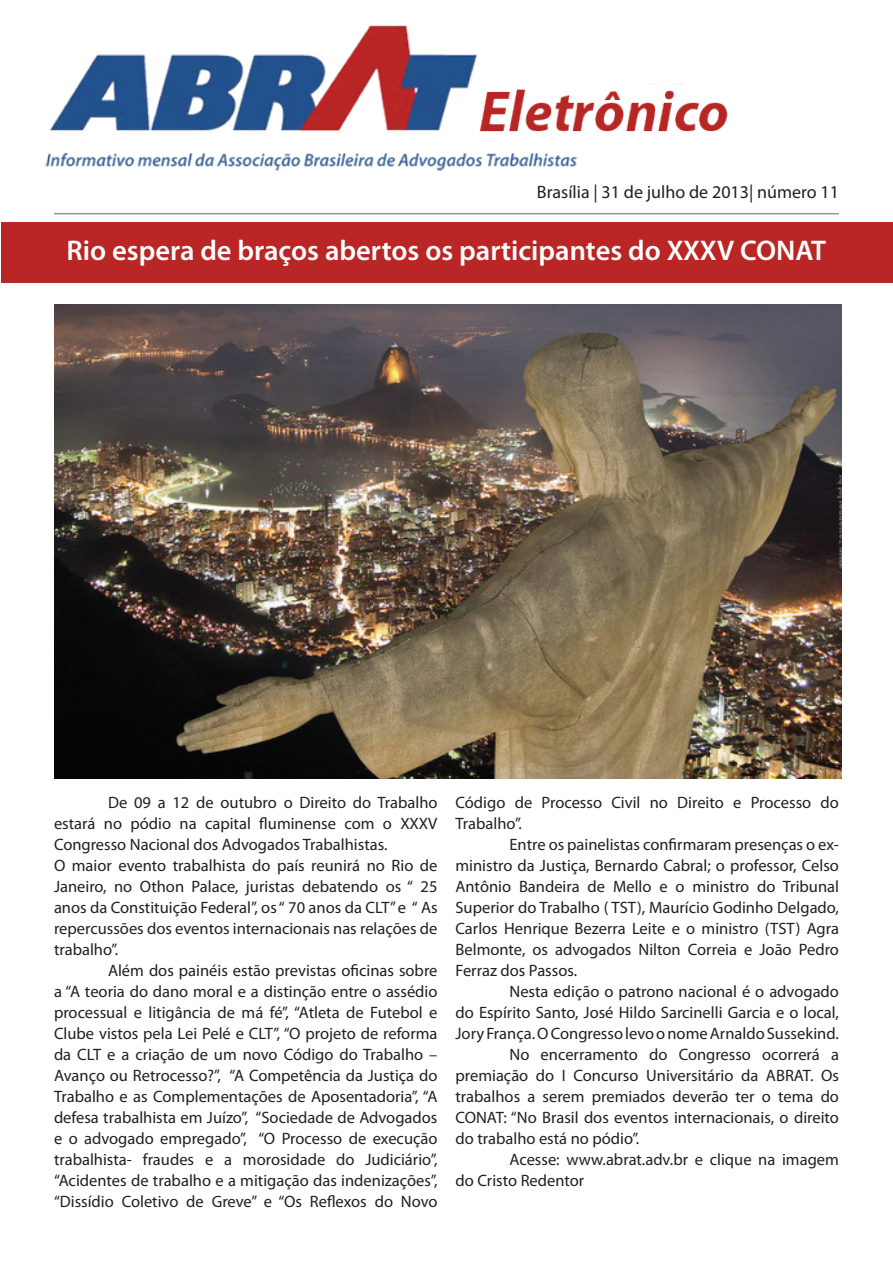
<style>
.page{position:relative;width:893px;height:1263px;background:#fff}
.page>*{position:absolute;margin:0;border:0;box-sizing:border-box;transform-origin:0 0}
.t1{font:600 28.5px "Myriad Pro";color:#fff}
.t2{font:18px "Myriad Pro";color:#231f20}
.t3{font:16.5px/21px "Myriad Pro";color:#231f20}
</style>
<div class="page">
<div style="left:2px;top:222px;width:891px;height:61px;background:#b92625"></div>
<img style="left:44px;top:25px;width:684px;height:146px">
<hr style="left:54px;top:213px;width:785px;height:1px;background:#939598">
<img style="left:54px;top:304px;width:787px;height:474px">
<p class="t2" style="left:537px;top:181px;width:303px">Brasília | 31 de julho de 2013| número 11</p>
<h1 class="t1" style="left:66px;top:232px;width:761px">Rio espera de braços abertos os participantes do XXXV CONAT</h1>
<p class="t3" style="left:54px;top:791px;width:385px;text-indent:54px">De 09 a 12 de outubro o Direito do Trabalho estará no pódio na capital fluminense com o XXXV Congresso Nacional dos Advogados Trabalhistas.<br>O maior evento trabalhista do país reunirá no Rio de Janeiro, no Othon Palace, juristas debatendo os “ 25 anos da Constituição Federal”, os “ 70 anos da CLT” e “ As repercussões dos eventos internacionais nas relações de trabalho”.</p>
<p class="t3" style="left:54px;top:959px;width:385px;text-align:justify;text-indent:54px">Além dos painéis estão previstas oficinas sobre a “A teoria do dano moral e a distinção entre o assédio processual e litigância de má fé”, “Atleta de Futebol e Clube vistos pela Lei Pelé e CLT”, “O projeto de reforma da CLT e a criação de um novo Código do Trabalho – Avanço ou Retrocesso?”, “A Competência da Justiça do Trabalho e as Complementações de Aposentadoria”, “A defesa trabalhista em Juízo”, “Sociedade de Advogados e o advogado empregado”, “O Processo de execução trabalhista- fraudes e a morosidade do Judiciário”, “Acidentes de trabalho e a mitigação das indenizações”, “Dissídio Coletivo de Greve” e “Os Reflexos do Novo</p>
<p class="t3" style="left:455px;top:791px;width:385px">Código de Processo Civil no Direito e Processo do<br>Trabalho”.</p>
<p class="t3" style="left:455px;top:833px;width:385px;text-align:justify;text-indent:54px">Entre os painelistas confirmaram presenças o ex&shy;ministro da Justiça, Bernardo Cabral; o professor, Celso Antônio Bandeira de Mello e o ministro do Tribunal Superior do Trabalho ( TST), Maurício Godinho Delgado, Carlos Henrique Bezerra Leite e o ministro (TST) Agra Belmonte, os advogados Nilton Correia e João Pedro Ferraz dos Passos.</p>
<p class="t3" style="left:509px;top:980px;width:331px">Nesta edição o patrono nacional é o advogado</p>
<p class="t3" style="left:455px;top:1001px;width:385px">do Espírito Santo, José Hildo Sarcinelli Garcia e o local,</p>
<p class="t3" style="left:455px;top:1022px;width:385px">Jory França. O Congresso levo o nome Arnaldo Sussekind.</p>
<p class="t3" style="left:509px;top:1043px;width:331px">No encerramento do Congresso ocorrerá a</p>
<p class="t3" style="left:455px;top:1064px;width:385px">premiação do I Concurso Universitário da ABRAT. Os</p>
<p class="t3" style="left:455px;top:1085px;width:385px">trabalhos a serem premiados deverão ter o tema do</p>
<p class="t3" style="left:455px;top:1106px;width:385px">CONAT: “No Brasil dos eventos internacionais, o direito</p>
<p class="t3" style="left:455px;top:1127px;width:185px">do trabalho está no pódio”.</p>
<p class="t3" style="left:509px;top:1148px;width:331px">Acesse: www.abrat.adv.br e clique na imagem</p>
<p class="t3" style="left:455px;top:1169px;width:130px">do Cristo Redentor</p>
</div>
